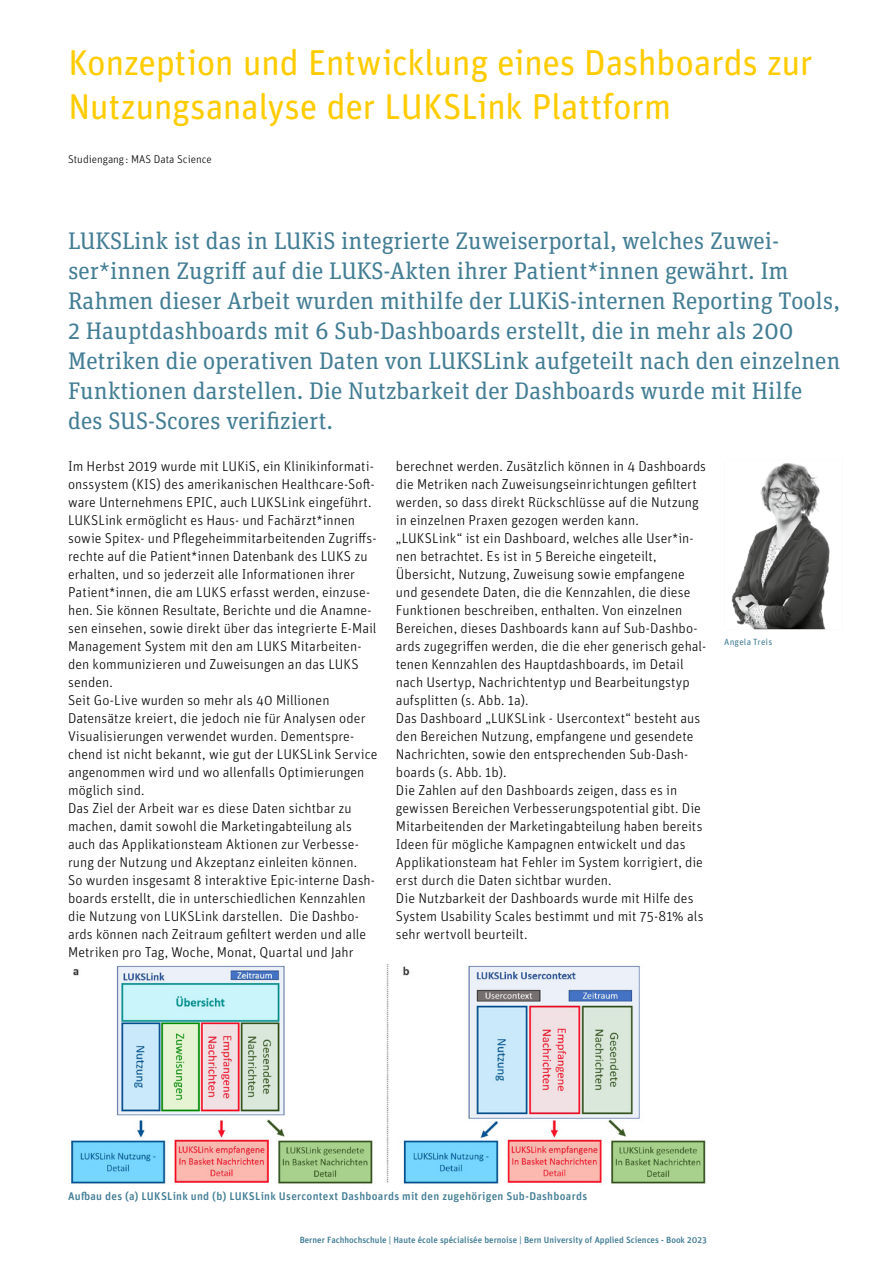
<style>
.page{position:relative;width:893px;height:1263px;background:#fff}
.page>*{position:absolute;margin:0;border:0;box-sizing:border-box;transform-origin:0 0}
.t1{font:36px/43.5px "Unit Rounded Pro";letter-spacing:-.015em;color:#fc0}
.t2{font:24px/30px "Unit Slab Pro";color:#427d94}
.t3{font:300 14.25px/18px "Unit Rounded Pro";letter-spacing:.005em;color:#000}
.t4{font:500 11.25px "Unit Rounded Pro";letter-spacing:.025em;color:#427d94}
.t5{font:300 11.25px "Unit Rounded Pro";color:#000}
.t6{font:500 9px "Unit Rounded Pro";color:#427d94}
.t7{font:9px "Unit Rounded Pro";letter-spacing:.015em;color:#427d94}
</style>
<div class="page">
<img style="left:731px;top:463px;width:99px;height:166px">
<img style="left:71px;top:964px;width:635px;height:221px">
<h1 class="t1" style="left:68px;top:39px;width:746px">Konzeption und Entwicklung eines Dashboards zur<br>Nutzungsanalyse der LUKSLink Plattform</h1>
<p class="t5" style="left:68px;top:152px;width:145px">Studiengang : MAS Data Science</p>
<p class="t2" style="left:68px;top:225px;width:774px">LUKSLink ist das in LUKiS integrierte Zuweiserportal, welches Zuwei&shy;ser*innen Zugriff auf die LUKS-Akten ihrer Patient*innen gewährt. Im Rahmen dieser Arbeit wurden mithilfe der LUKiS-internen Reporting Tools, 2 Hauptdashboards mit 6 Sub-Dashboards erstellt, die in mehr als 200<br>Metriken die operativen Daten von LUKSLink aufgeteilt nach den einzelnen Funktionen darstellen. Die Nutzbarkeit der Dashboards wurde mit Hilfe des SUS-Scores verifiziert.</p>
<p class="t3" style="left:68px;top:456px;width:311px">Im Herbst 2019 wurde mit LUKiS, ein Klinikinformati&shy;onssystem (KIS) des amerikanischen Healthcare-Soft&shy;ware Unternehmens EPIC, auch LUKSLink eingeführt.<br>LUKSLink ermöglicht es Haus- und Fachärzt*innen sowie Spitex- und Pflegeheimmitarbeitenden Zugriffs&shy;rechte auf die Patient*innen Datenbank des LUKS zu erhalten, und so jederzeit alle Informationen ihrer Patient*innen, die am LUKS erfasst werden, einzuse&shy;hen. Sie können Resultate, Berichte und die Anamne&shy;sen einsehen, sowie direkt über das integrierte E-Mail Management System mit den am LUKS Mitarbeiten&shy;den kommunizieren und Zuweisungen an das LUKS senden.<br>Seit Go-Live wurden so mehr als 40 Millionen Datensätze kreiert, die jedoch nie für Analysen oder Visualisierungen verwendet wurden. Dementspre&shy;chend ist nicht bekannt, wie gut der LUKSLink Service angenommen wird und wo allenfalls Optimierungen möglich sind.<br>Das Ziel der Arbeit war es diese Daten sichtbar zu machen, damit sowohl die Marketingabteilung als auch das Applikationsteam Aktionen zur Verbesse&shy;rung der Nutzung und Akzeptanz einleiten können.<br>So wurden insgesamt 8 interaktive Epic-interne Dash&shy;boards erstellt, die in unterschiedlichen Kennzahlen die Nutzung von LUKSLink darstellen. Die Dashbo&shy;ards können nach Zeitraum gefiltert werden und alle Metriken pro Tag, Woche, Monat, Quartal und Jahr</p>
<p class="t3" style="left:396px;top:456px;width:312px">berechnet werden. Zusätzlich können in 4 Dashboards die Metriken nach Zuweisungseinrichtungen gefiltert werden, so dass direkt Rückschlüsse auf die Nutzung in einzelnen Praxen gezogen werden kann. „LUKSLink“ ist ein Dashboard, welches alle User*in&shy;nen betrachtet. Es ist in 5 Bereiche eingeteilt, Übersicht, Nutzung, Zuweisung sowie empfangene und gesendete Daten, die die Kennzahlen, die diese Funktionen beschreiben, enthalten. Von einzelnen Bereichen, dieses Dashboards kann auf Sub-Dashbo&shy;ards zugegriffen werden, die die eher generisch gehal&shy;tenen Kennzahlen des Hauptdashboards, im Detail nach Usertyp, Nachrichtentyp und Bearbeitungstyp aufsplitten (s. Abb. 1a).<br>Das Dashboard „LUKSLink - Usercontext“ besteht aus den Bereichen Nutzung, empfangene und gesendete Nachrichten, sowie den entsprechenden Sub-Dash&shy;boards (s. Abb. 1b).<br>Die Zahlen auf den Dashboards zeigen, dass es in gewissen Bereichen Verbesserungspotential gibt. Die Mitarbeitenden der Marketingabteilung haben bereits Ideen für mögliche Kampagnen entwickelt und das Applikationsteam hat Fehler im System korrigiert, die erst durch die Daten sichtbar wurden.<br>Die Nutzbarkeit der Dashboards wurde mit Hilfe des System Usability Scales bestimmt und mit 75-81% als sehr wertvoll beurteilt.</p>
<p class="t7" style="left:724px;top:635px;width:49px">Angela Treis</p>
<p class="t4" style="left:68px;top:1188px;width:521px">Aufbau des (a) LUKSLink und (b) LUKSLink Usercontext Dashboards mit den zugehörigen Sub-Dashboards</p>
<p class="t6" style="left:300px;top:1234px;width:409px">Berner Fachhochschule | Haute école spécialisée bernoise | Bern University of Applied Sciences - Book 2023</p>
</div>
